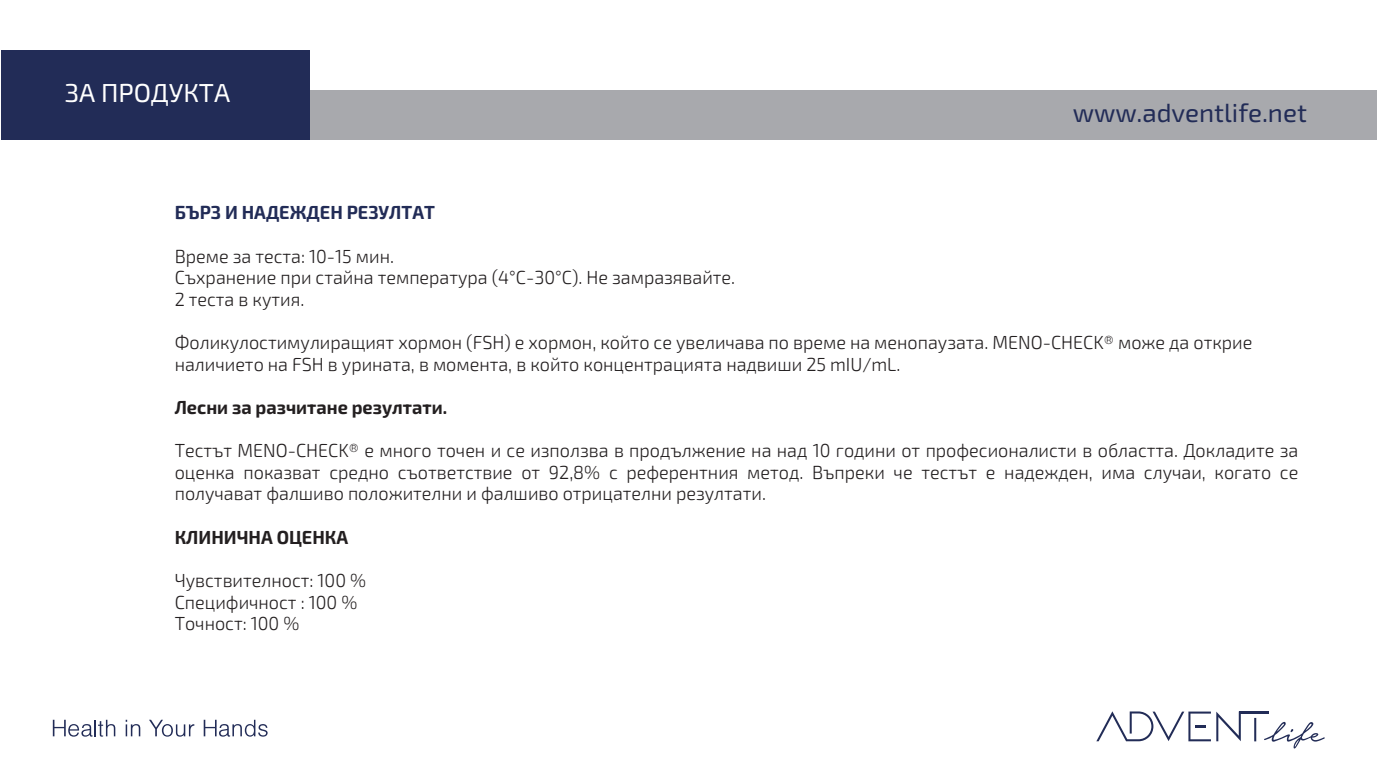
<style>
.page{position:relative;width:1377px;height:776px;background:#fff}
.page>*{position:absolute;margin:0;border:0;box-sizing:border-box;transform-origin:0 0}
.t1{font:26px "Exo 2";color:#222c57}
.t2{font:26px "Exo 2";color:#fff}
.t3{font:300 18.9px/21.6px "Exo 2";color:#231f20;scale:.95 1}
.t4{font:700 18.9px "Exo 2";color:#231f20;scale:.95 1}
.t5{font:700 18.9px "Exo 2";color:#222c57;scale:.95 1}
</style>
<div class="page">
<div style="left:299px;top:90px;width:1078px;height:49px;background:#a8a9ad"></div>
<div style="left:2px;top:50px;width:308px;height:89px;background:#222c57"></div>
<svg style="left:1097px;top:711px;width:144px;height:29px"></svg>
<hr style="left:1239px;top:711px;width:30px;height:2px;background:#222c57">
<hr style="left:1254px;top:717px;width:2px;height:23px;background:#222c57">
<svg style="left:1264px;top:721px;width:61px;height:27px"></svg>
<svg style="left:53px;top:719px;width:62px;height:17px"></svg>
<svg style="left:126px;top:719px;width:14px;height:16px"></svg>
<svg style="left:149px;top:719px;width:45px;height:17px"></svg>
<svg style="left:204px;top:719px;width:64px;height:17px"></svg>
<h1 class="t2" style="left:65px;top:75px;width:167px">ЗА ПРОДУКТА</h1>
<h1 class="t1" style="left:1073px;top:95px;width:236px">www.adventlife.net</h1>
<p class="t5" style="left:175px;top:199px;width:275px">БЪРЗ И НАДЕЖДЕН РЕЗУЛТАТ</p>
<p class="t3" style="left:175px;top:244px;width:591px">Време за теста: 10-15 мин.<br>Съхранение при стайна температура (4°C-30°C). Не замразявайте.<br>2 тестa в кутия.</p>
<p class="t3" style="left:175px;top:331px;width:1136px">Фоликулостимулиращият хормон (FSH) е хормон, който се увеличава по време на менопаузата. MENO-CHECK® може да открие наличието на FSH в урината, в момента, в който концентрацията надвиши 25 mIU/mL.</p>
<p class="t4" style="left:175px;top:394px;width:288px">Лесни за разчитане резултати.</p>
<p class="t3" style="left:175px;top:439px;width:1184px;text-align:justify">Тестът MENO-CHECK® е много точен и се използва в продължение на над 10 години от професионалисти в областта. Докладите за оценка показват средно съответствие от 92,8% с референтния метод. Въпреки че тестът е надежден, има случаи, когато се получават фалшиво положителни и фалшиво отрицателни резултати.</p>
<p class="t4" style="left:175px;top:523px;width:184px">КЛИНИЧНА ОЦЕНКА</p>
<p class="t3" style="left:175px;top:568px;width:203px">Чувствителност: 100 %<br>Специфичност : 100 %<br>Точност: 100 %</p>
</div>
